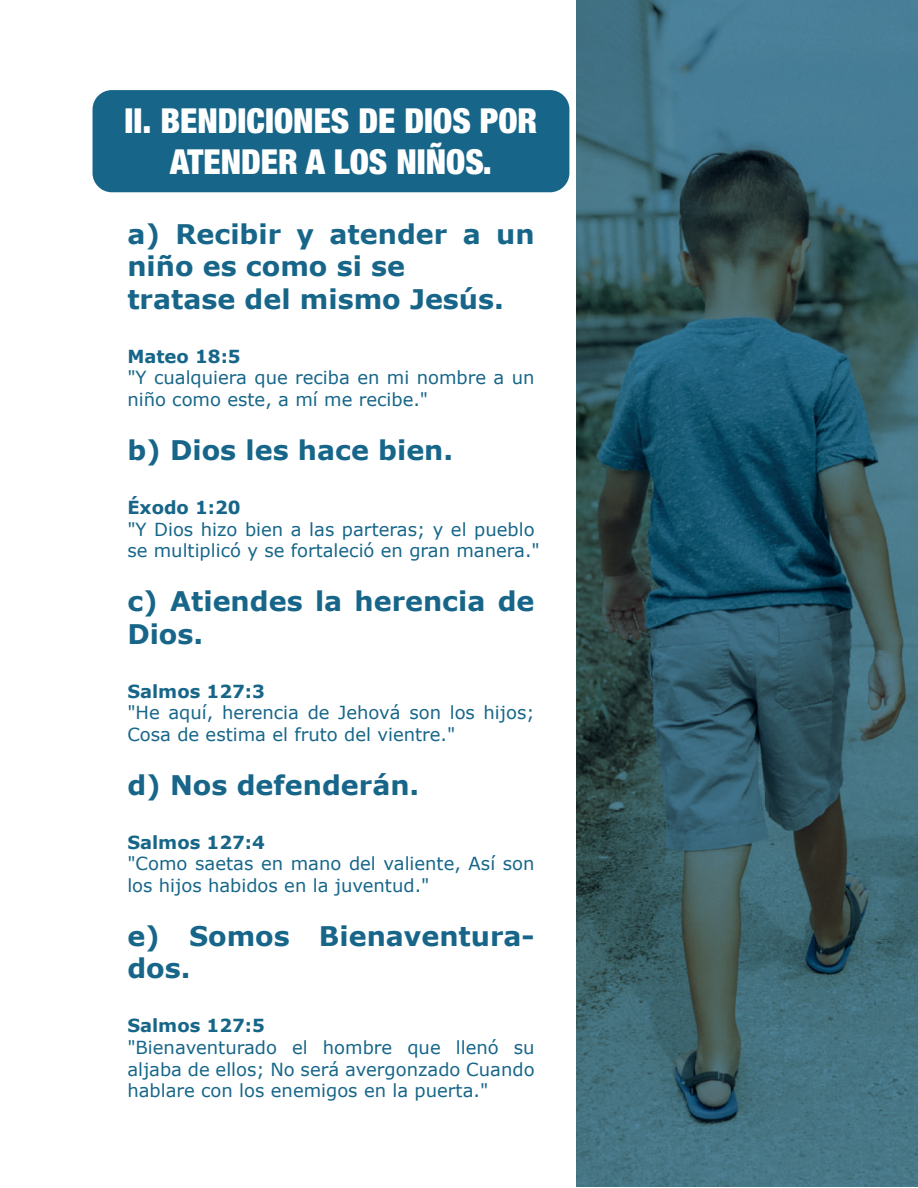
<style>
.page{position:relative;width:918px;height:1188px;background:#fff}
.page>*{position:absolute;margin:0;border:0;box-sizing:border-box;transform-origin:0 0}
.t1{font:900 condensed 34.5px/41.4px "Helvetica Neue";color:#fff;text-align:center}
.t2{font:700 27px/32.4px "Verdana";color:#176689}
.t3{font:18px/21.6px "Verdana";color:#176689}
.t4{font:700 18px "Verdana";color:#176689}
</style>
<div class="page">
<div style="left:93px;top:90px;width:476px;height:102px;background:#176689;border-radius:19px"></div>
<svg style="left:576px;top:0;width:342px;height:1187px;background:#355f6c"></svg>
<h1 class="t1" style="left:124px;top:99px;width:414px">II. BENDICIONES DE DIOS POR<br>ATENDER A LOS NIÑOS.</h1>
<h2 class="t2" style="left:127px;top:217px;width:409px">a) Recibir y atender a un niño es como si se<br>tratase del mismo Jesús.</h2>
<p class="t4" style="left:127px;top:344px;width:115px">Mateo 18:5</p>
<p class="t3" style="left:127px;top:367px;width:409px">"Y cualquiera que reciba en mi nombre a un niño como este, a mí me recibe."</p>
<h2 class="t2" style="left:127px;top:433px;width:327px">b) Dios les hace bien.</h2>
<p class="t4" style="left:127px;top:495px;width:115px">Éxodo 1:20</p>
<p class="t3" style="left:127px;top:518px;width:414px">"Y Dios hizo bien a las parteras; y el pueblo se multiplicó y se fortaleció en gran manera."</p>
<h2 class="t2" style="left:127px;top:585px;width:409px">c) Atiendes la herencia de<br>Dios.</h2>
<p class="t4" style="left:127px;top:678px;width:139px">Salmos 127:3</p>
<p class="t3" style="left:127px;top:702px;width:409px">"He aquí, herencia de Jehová son los hijos;<br>Cosa de estima el fruto del vientre."</p>
<h2 class="t2" style="left:127px;top:768px;width:294px">d) Nos defenderán.</h2>
<p class="t4" style="left:127px;top:830px;width:139px">Salmos 127:4</p>
<p class="t3" style="left:127px;top:853px;width:409px">"Como saetas en mano del valiente, Así son los hijos habidos en la juventud."</p>
<h2 class="t2" style="left:127px;top:919px;width:409px">e) Somos Bienaventura&shy;dos.</h2>
<p class="t4" style="left:127px;top:1013px;width:139px">Salmos 127:5</p>
<p class="t3" style="left:127px;top:1037px;width:409px;text-align:justify">"Bienaventurado el hombre que llenó su aljaba de ellos; No será avergonzado Cuando hablare con los enemigos en la puerta."</p>
</div>
